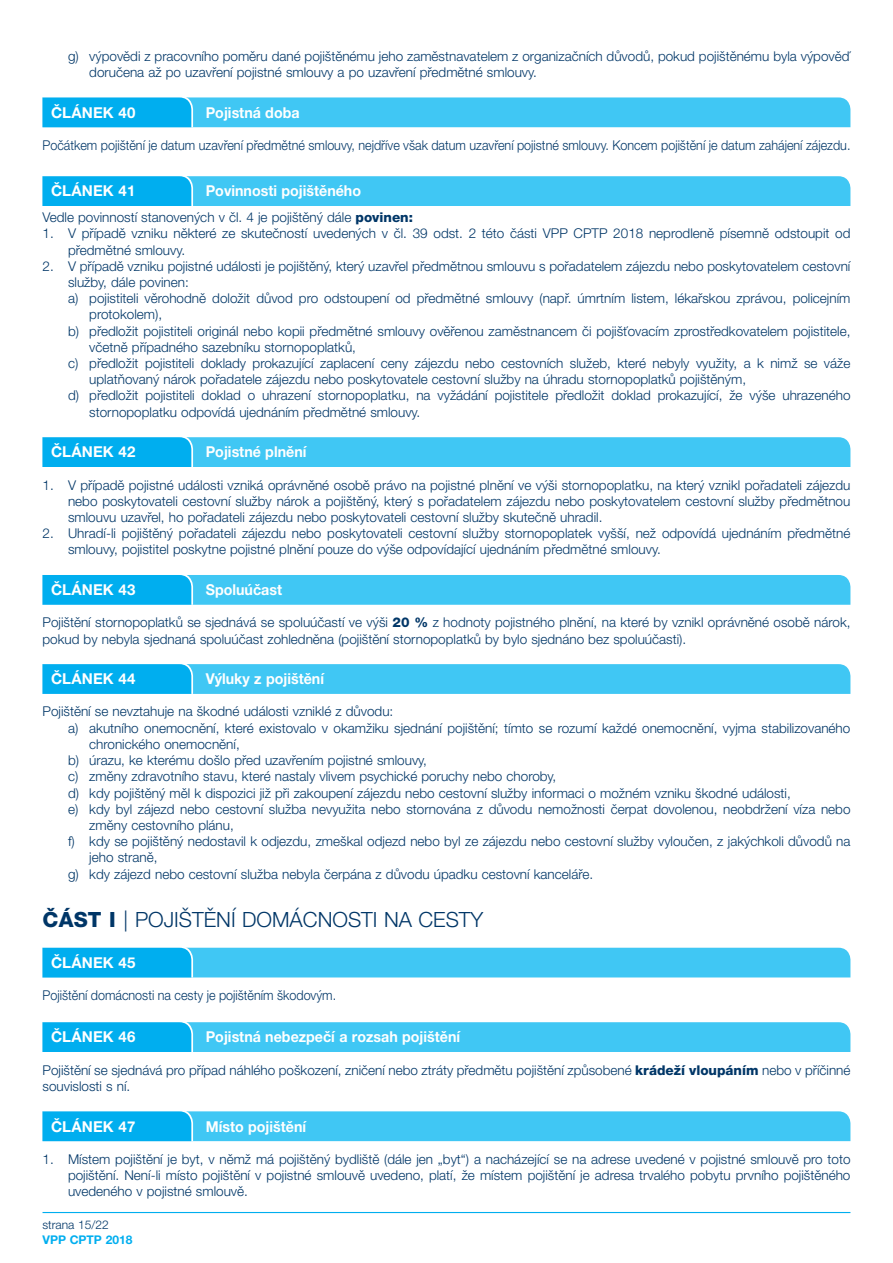
<style>
.page{position:relative;width:893px;height:1263px;background:#fff}
.page>*{position:absolute;margin:0;border:0;box-sizing:border-box;transform-origin:0 0}
.t1{font:300 21px "Helvetica Neue LT Pro";color:#003667}
.t2{font:700 15px "Helvetica Neue LT Pro";color:#fff;scale:.95 1}
.t3{font:700 15px "Helvetica Neue LT Pro";color:#fff}
.t4{font:300 13.5px/16.2px "Helvetica Neue LT Pro";color:#003667}
.t5{font:300 13.5px "Helvetica Neue LT Pro";color:#003667;scale:.93 1}
.t6{font:300 12px "Helvetica Neue LT Pro";color:#003667}
.t7{font:700 12px "Helvetica Neue LT Pro";color:#00aeef}
.s1{font-weight:800}
</style>
<div class="page">
<hr style="left:43px;top:1212px;width:807px;height:1px;background:#00aeef">
<svg style="left:43px;top:97px;width:807px;height:30px;background:#37c3f3"></svg>
<svg style="left:43px;top:176px;width:807px;height:30px;background:#36c2f3"></svg>
<svg style="left:43px;top:437px;width:807px;height:30px;background:#36c2f3"></svg>
<svg style="left:43px;top:575px;width:807px;height:30px;background:#36c2f3"></svg>
<svg style="left:43px;top:664px;width:807px;height:30px;background:#35c2f3"></svg>
<svg style="left:43px;top:947px;width:807px;height:30px;background:#39c3f3"></svg>
<svg style="left:43px;top:1022px;width:807px;height:30px;background:#36c2f3"></svg>
<svg style="left:43px;top:1111px;width:807px;height:30px;background:#37c3f3"></svg>
<p class="t4" style="left:89px;top:47px;width:763px;text-indent:-21px">g) výpovědi z pracovního poměru dané pojištěnému jeho zaměstnavatelem z organizačních důvodů, pokud pojištěnému byla výpověď doručena až po uzavření pojistné smlouvy a po uzavření předmětné smlouvy.</p>
<p class="t3" style="left:51px;top:103px;width:86px">ČLÁNEK 40</p>
<p class="t2" style="left:206px;top:103px;width:100px">Pojistná doba</p>
<p class="t5" style="left:43px;top:137px;width:870px">Počátkem pojištění je datum uzavření předmětné smlouvy, nejdříve však datum uzavření pojistné smlouvy. Koncem pojištění je datum zahájení zájezdu.</p>
<p class="t3" style="left:51px;top:182px;width:86px">ČLÁNEK 41</p>
<p class="t2" style="left:206px;top:182px;width:165px">Povinnosti pojištěného</p>
<p class="t4" style="left:43px;top:209px;width:372px">Vedle povinností stanovených v čl. 4 je pojištěný dále <span class="s1">povinen:</span></p>
<p class="t4" style="left:68px;top:225px;width:784px;text-indent:-26px">1. V případě vzniku některé ze skutečností uvedených v čl. 39 odst. 2 této části VPP CPTP 2018 neprodleně písemně odstoupit od předmětné smlouvy.</p>
<p class="t4" style="left:43px;top:258px;width:809px">2. V případě vzniku pojistné události je pojištěný, který uzavřel předmětnou smlouvu s pořadatelem zájezdu nebo poskytovatelem cestovní</p>
<p class="t4" style="left:68px;top:274px;width:122px">služby, dále povinen:</p>
<p class="t4" style="left:68px;top:290px;width:784px">a) pojistiteli věrohodně doložit důvod pro odstoupení od předmětné smlouvy (např. úmrtním listem, lékařskou zprávou, policejním</p>
<p class="t4" style="left:89px;top:306px;width:74px">protokolem),</p>
<p class="t4" style="left:68px;top:322px;width:784px">b) předložit pojistiteli originál nebo kopii předmětné smlouvy ověřenou zaměstnancem či pojišťovacím zprostředkovatelem pojistitele,</p>
<p class="t4" style="left:89px;top:339px;width:268px">včetně případného sazebníku stornopoplatků,</p>
<p class="t4" style="left:68px;top:355px;width:784px">c) předložit pojistiteli doklady prokazující zaplacení ceny zájezdu nebo cestovních služeb, které nebyly využity, a k nimž se váže</p>
<p class="t4" style="left:89px;top:371px;width:658px">uplatňovaný nárok pořadatele zájezdu nebo poskytovatele cestovní služby na úhradu stornopoplatků pojištěným,</p>
<p class="t4" style="left:68px;top:387px;width:784px">d) předložit pojistiteli doklad o uhrazení stornopoplatku, na vyžádání pojistitele předložit doklad prokazující, že výše uhrazeného</p>
<p class="t4" style="left:89px;top:403px;width:333px">stornopoplatku odpovídá ujednáním předmětné smlouvy.</p>
<p class="t3" style="left:51px;top:443px;width:86px">ČLÁNEK 42</p>
<p class="t2" style="left:206px;top:443px;width:107px">Pojistné plnění</p>
<p class="t4" style="left:68px;top:476px;width:784px;text-align:justify;text-indent:-26px">1. V případě pojistné události vzniká oprávněné osobě právo na pojistné plnění ve výši stornopoplatku, na který vznikl pořadateli zájezdu nebo poskytovateli cestovní služby nárok a pojištěný, který s pořadatelem zájezdu nebo poskytovatelem cestovní služby předmětnou smlouvu uzavřel, ho pořadateli zájezdu nebo poskytovateli cestovní služby skutečně uhradil.</p>
<p class="t4" style="left:68px;top:525px;width:784px;text-indent:-26px">2. Uhradí-li pojištěný pořadateli zájezdu nebo poskytovateli cestovní služby stornopoplatek vyšší, než odpovídá ujednáním předmětné smlouvy, pojistitel poskytne pojistné plnění pouze do výše odpovídající ujednáním předmětné smlouvy.</p>
<p class="t3" style="left:51px;top:580px;width:86px">ČLÁNEK 43</p>
<p class="t2" style="left:206px;top:580px;width:82px">Spoluúčast</p>
<p class="t4" style="left:43px;top:614px;width:809px">Pojištění stornopoplatků se sjednává se spoluúčastí ve výši <span class="s1">20 %</span> z hodnoty pojistného plnění, na které by vznikl oprávněné osobě nárok, pokud by nebyla sjednaná spoluúčast zohledněna (pojištění stornopoplatků by bylo sjednáno bez spoluúčasti).</p>
<p class="t3" style="left:51px;top:669px;width:86px">ČLÁNEK 44</p>
<p class="t2" style="left:206px;top:669px;width:126px">Výluky z pojištění</p>
<p class="t4" style="left:43px;top:703px;width:352px">Pojištění se nevztahuje na škodné události vzniklé z důvodu:</p>
<p class="t4" style="left:68px;top:719px;width:784px">a) akutního onemocnění, které existovalo v okamžiku sjednání pojištění; tímto se rozumí každé onemocnění, vyjma stabilizovaného</p>
<p class="t4" style="left:89px;top:736px;width:152px">chronického onemocnění,</p>
<p class="t4" style="left:68px;top:752px;width:360px">b) úrazu, ke kterému došlo před uzavřením pojistné smlouvy,</p>
<p class="t4" style="left:68px;top:768px;width:490px">c) změny zdravotního stavu, které nastaly vlivem psychické poruchy nebo choroby,</p>
<p class="t4" style="left:68px;top:784px;width:724px">d) kdy pojištěný měl k dispozici již při zakoupení zájezdu nebo cestovní služby informaci o možném vzniku škodné události,</p>
<p class="t4" style="left:68px;top:800px;width:784px">e) kdy byl zájezd nebo cestovní služba nevyužita nebo stornována z důvodu nemožnosti čerpat dovolenou, neobdržení víza nebo</p>
<p class="t4" style="left:89px;top:817px;width:146px">změny cestovního plánu,</p>
<p class="t4" style="left:68px;top:833px;width:784px">f) kdy se pojištěný nedostavil k odjezdu, zmeškal odjezd nebo byl ze zájezdu nebo cestovní služby vyloučen, z jakýchkoli důvodů na</p>
<p class="t4" style="left:89px;top:849px;width:70px">jeho straně,</p>
<p class="t4" style="left:68px;top:865px;width:527px">g) kdy zájezd nebo cestovní služba nebyla čerpána z důvodu úpadku cestovní kanceláře.</p>
<h1 class="t1" style="left:43px;top:907px;width:442px"><span class="s1">ČÁST I</span> | POJIŠTĚNÍ DOMÁCNOSTI NA CESTY</h1>
<p class="t3" style="left:51px;top:953px;width:86px">ČLÁNEK 45</p>
<p class="t5" style="left:43px;top:987px;width:317px">Pojištění domácnosti na cesty je pojištěním škodovým.</p>
<p class="t3" style="left:51px;top:1028px;width:86px">ČLÁNEK 46</p>
<p class="t2" style="left:206px;top:1028px;width:269px">Pojistná nebezpečí a rozsah pojištění</p>
<p class="t4" style="left:43px;top:1061px;width:809px">Pojištění se sjednává pro případ náhlého poškození, zničení nebo ztráty předmětu pojištění způsobené <span class="s1">krádeží vloupáním</span> nebo v příčinné souvislosti s ní.</p>
<p class="t3" style="left:51px;top:1117px;width:86px">ČLÁNEK 47</p>
<p class="t2" style="left:206px;top:1117px;width:107px">Místo pojištění</p>
<p class="t4" style="left:68px;top:1150px;width:784px;text-align:justify;text-indent:-26px">1. Místem pojištění je byt, v němž má pojištěný bydliště (dále jen „byt“) a nacházející se na adrese uvedené v pojistné smlouvě pro toto pojištění. Není-li místo pojištění v pojistné smlouvě uvedeno, platí, že místem pojištění je adresa trvalého pobytu prvního pojištěného uvedeného v pojistné smlouvě.</p>
<p class="t6" style="left:43px;top:1218px;width:68px">strana 15/22</p>
<p class="t7" style="left:43px;top:1232px;width:91px">VPP CPTP 2018</p>
</div>
